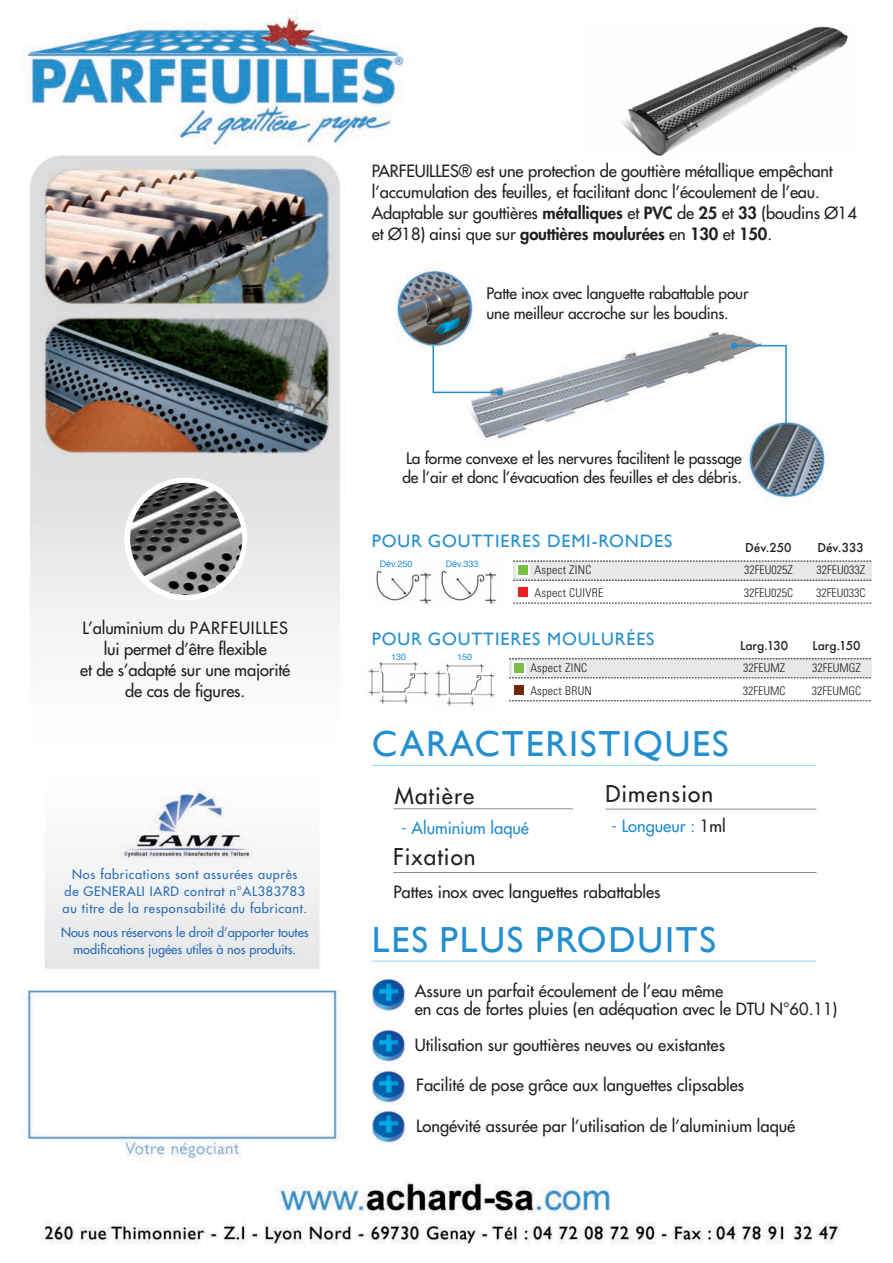
<style>
.page{position:relative;width:893px;height:1263px;background:#fff}
.page>*{position:absolute;margin:0;border:0;box-sizing:border-box;transform-origin:0 0}
.t1{font:36.3px "Gill Sans";letter-spacing:.05em;color:#238fcf}
.t2{font:22.5px "Futura";letter-spacing:.05em;color:#231f20}
.t3{font:18px "Gill Sans";letter-spacing:.05em;color:#238fcf}
.t4{font:16.5px/21px "Futura";color:#231f20}
.t5{font:16.5px "Futura";color:#208ecc}
.t6{font:15.45px/19.8px "Futura";letter-spacing:-.01em;color:#231f20}
.t7{font:12.75px/17.4px "Futura";letter-spacing:.05em;color:#296cb5;text-align:center}
.t8{font:12.75px/17.4px "Futura";color:#296cb5;text-align:center}
.t9{font:300 condensed 12px "Univers";color:#231f20}
.t10{font:300 condensed 12px "Univers";letter-spacing:.025em;color:#231f20}
.t11{font:500 12px "Futura";color:#231f20}
.t12{font:9px "Helvetica";color:#238fcf}
.s1{font-weight:800}
.s2{color:#231f20}
</style>
<div class="page">
<img style="left:22px;top:10px;width:850px;height:1234px">
<div style="left:513px;top:561px;width:359px;height:19px;background:#e7e8e9"></div>
<svg style="left:513px;top:561px;width:358px;height:1px"></svg>
<svg style="left:513px;top:580px;width:358px;height:1px"></svg>
<svg style="left:513px;top:603px;width:358px;height:1px"></svg>
<div style="left:372px;top:978px;width:35px;height:33px;background:#fff"></div>
<img style="left:372px;top:978px;width:34px;height:33px">
<div style="left:372px;top:1029px;width:35px;height:43px;background:#fff"></div>
<img style="left:372px;top:1029px;width:34px;height:34px">
<div style="left:372px;top:1070px;width:35px;height:36px;background:#fff"></div>
<img style="left:372px;top:1070px;width:34px;height:34px">
<div style="left:372px;top:1110px;width:35px;height:47px;background:#fff"></div>
<img style="left:372px;top:1110px;width:34px;height:34px">
<hr style="left:393px;top:808px;width:180px;height:1px;background:#8a8c8f">
<hr style="left:372px;top:765px;width:444px;height:1px;background:#93d9f7">
<hr style="left:393px;top:872px;width:423px;height:1px;background:#8a8c8f">
<hr style="left:372px;top:961px;width:444px;height:1px;background:#93d9f7">
<hr style="left:606px;top:809px;width:210px;height:1px;background:#8a8c8f">
<div style="left:562px;top:21px;width:297px;height:136px;background:#fff"></div>
<img style="left:622px;top:26px;width:226px;height:130px">
<svg style="left:517px;top:563px;width:13px;height:14px"></svg>
<div style="left:519px;top:566px;width:9px;height:9px;background:#77c044"></div>
<img style="left:517px;top:585px;width:13px;height:14px">
<div style="left:518px;top:587px;width:10px;height:10px;background:#ee1d23"></div>
<img style="left:396px;top:262px;width:437px;height:254px">
<hr style="left:432px;top:345px;width:2px;height:48px;background:#208ecc">
<hr style="left:785px;top:345px;width:2px;height:79px;background:#208ecc">
<hr style="left:433px;top:392px;width:66px;height:1px;background:#208ecc">
<hr style="left:734px;top:345px;width:52px;height:1px;background:#208ecc">
<div style="left:497px;top:389px;width:6px;height:7px;background:#208ecc;border-radius:50%"></div>
<div style="left:731px;top:342px;width:6px;height:7px;background:#208ecc;border-radius:50%"></div>
<div style="left:124px;top:477px;width:123px;height:123px;background:#fff;border-radius:50%"></div>
<img style="left:130px;top:483px;width:112px;height:112px;border-radius:50%">
<div style="left:509px;top:658px;width:363px;height:20px;background:#e7e8e9"></div>
<svg style="left:509px;top:658px;width:362px;height:1px"></svg>
<svg style="left:509px;top:678px;width:362px;height:1px"></svg>
<svg style="left:509px;top:700px;width:362px;height:1px"></svg>
<div style="left:513px;top:661px;width:13px;height:14px;background:#fff"></div>
<div style="left:514px;top:663px;width:10px;height:10px;background:#77c044"></div>
<img style="left:512px;top:683px;width:14px;height:13px">
<div style="left:514px;top:685px;width:10px;height:10px;background:#70280c"></div>
<img style="left:364px;top:556px;width:141px;height:50px">
<img style="left:364px;top:658px;width:68px;height:50px">
<img style="left:430px;top:660px;width:69px;height:50px">
<p class="t4" style="left:80px;top:619px;width:212px;text-align:center">L’aluminium du PARFEUILLES lui permet d’être flexible<br>et de s’adapté sur une majorité de cas de figures.</p>
<p class="t7" style="left:63px;top:866px;width:246px">Nos fabrications sont assurées auprès<br>de GENERALI IARD contrat n°AL383783 au titre de la responsabilité du fabricant.</p>
<p class="t8" style="left:61px;top:924px;width:249px">Nous nous réservons le droit d’apporter toutes modifications jugées utiles à nos produits.</p>
<p class="t4" style="left:372px;top:162px;width:486px">PARFEUILLES® est une protection de gouttière métallique empêchant l’accumulation des feuilles, et facilitant donc l’écoulement de l’eau.<br>Adaptable sur gouttières <span class="s1">métalliques</span> et <span class="s1">PVC</span> de <span class="s1">25</span> et <span class="s1">33</span> (boudins Ø14 et Ø18) ainsi que sur <span class="s1">gouttières moulurées</span> en <span class="s1">130</span> et <span class="s1">150</span>.</p>
<p class="t6" style="left:486px;top:285px;width:264px">Patte inox avec languette rabattable pour une meilleur accroche sur les boudins.</p>
<p class="t6" style="left:402px;top:449px;width:341px">La forme convexe et les nervures facilitent le passage de l’air et donc l’évacuation des feuilles et des débris.</p>
<p class="t3" style="left:372px;top:531px;width:302px">POUR GOUTTIERES DEMI-RONDES</p>
<p class="t11" style="left:745px;top:539px;width:48px">Dév.250</p>
<p class="t11" style="left:817px;top:539px;width:48px">Dév.333</p>
<p class="t12" style="left:380px;top:560px;width:34px">Dév.250</p>
<p class="t12" style="left:446px;top:560px;width:34px">Dév.333</p>
<p class="t10" style="left:535px;top:566px;width:58px">Aspect ZINC</p>
<p class="t9" style="left:744px;top:566px;width:50px">32FEU025Z</p>
<p class="t9" style="left:816px;top:566px;width:50px">32FEU033Z</p>
<p class="t10" style="left:535px;top:588px;width:70px">Aspect CUIVRE</p>
<p class="t9" style="left:744px;top:588px;width:51px">32FEU025C</p>
<p class="t9" style="left:816px;top:588px;width:51px">32FEU033C</p>
<p class="t3" style="left:372px;top:629px;width:284px">POUR GOUTTIERES MOULURÉES</p>
<p class="t12" style="left:391px;top:653px;width:17px">130</p>
<p class="t12" style="left:457px;top:653px;width:17px">150</p>
<p class="t11" style="left:740px;top:637px;width:50px">Larg.130</p>
<p class="t11" style="left:812px;top:637px;width:50px">Larg.150</p>
<p class="t10" style="left:530px;top:663px;width:58px">Aspect ZINC</p>
<p class="t9" style="left:743px;top:663px;width:43px">32FEUMZ</p>
<p class="t9" style="left:812px;top:663px;width:50px">32FEUMGZ</p>
<p class="t10" style="left:530px;top:686px;width:63px">Aspect BRUN</p>
<p class="t9" style="left:743px;top:686px;width:44px">32FEUMC</p>
<p class="t9" style="left:812px;top:686px;width:51px">32FEUMGC</p>
<h1 class="t1" style="left:372px;top:723px;width:358px">CARACTERISTIQUES</h1>
<h2 class="t2" style="left:395px;top:785px;width:81px">Matière</h2>
<h2 class="t2" style="left:605px;top:782px;width:109px">Dimension</h2>
<p class="t5" style="left:401px;top:820px;width:129px">- Aluminium laqué</p>
<p class="t5" style="left:612px;top:818px;width:116px">- Longueur : <span class="s2">1ml</span></p>
<h2 class="t2" style="left:393px;top:846px;width:84px">Fixation</h2>
<p class="t4" style="left:393px;top:883px;width:269px">Pattes inox avec languettes rabattables</p>
<h1 class="t1" style="left:372px;top:919px;width:346px">LES PLUS PRODUITS</h1>
<p class="t4" style="left:415px;top:983px;width:424px;line-height:18px">Assure un parfait écoulement de l’eau même<br>en cas de fortes pluies (en adéquation avec le DTU N°60.11)</p>
<p class="t4" style="left:415px;top:1035px;width:312px">Utilisation sur gouttières neuves ou existantes</p>
<p class="t4" style="left:416px;top:1075px;width:329px">Facilité de pose grâce aux languettes clipsables</p>
<p class="t4" style="left:416px;top:1116px;width:380px">Longévité assurée par l’utilisation de l’aluminium laqué</p>
</div>
